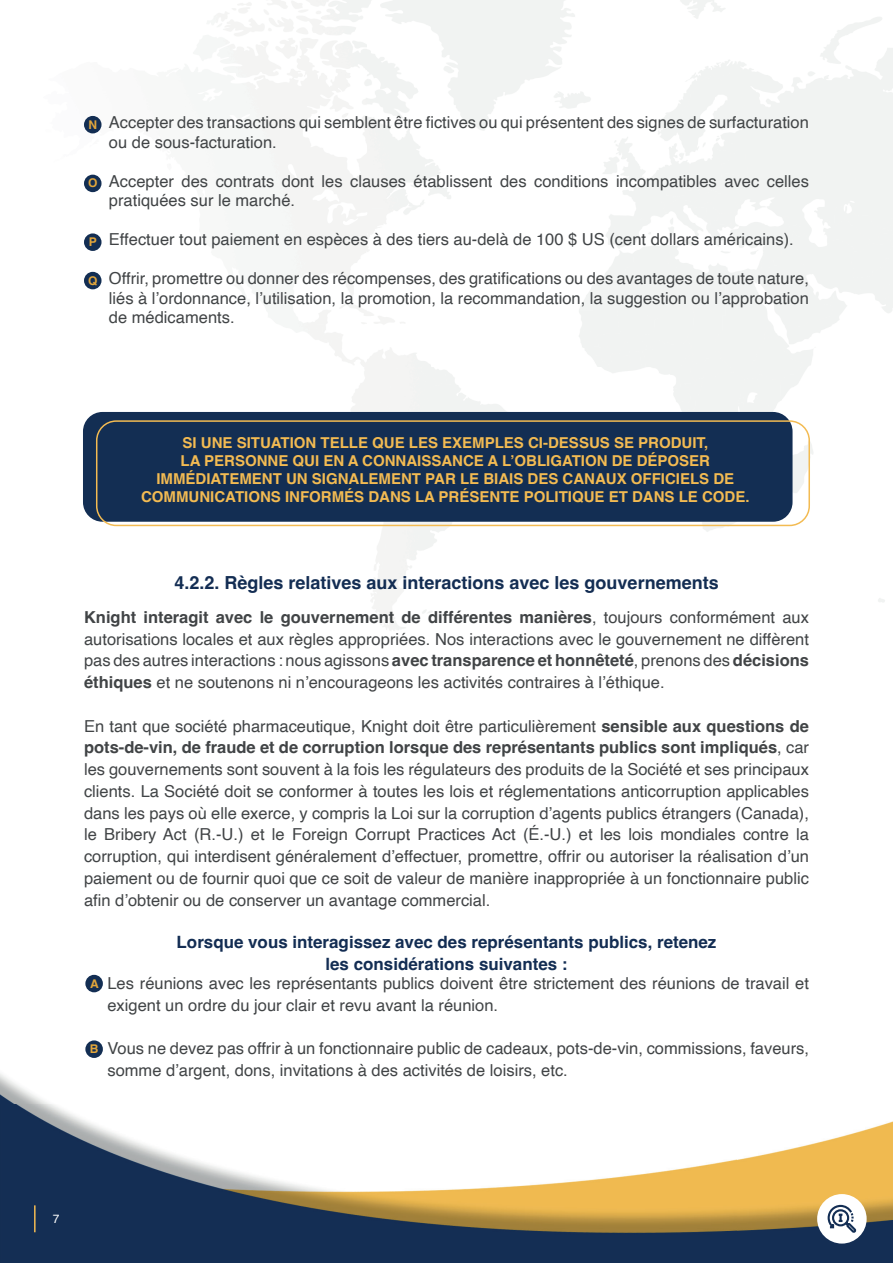
<style>
.page{position:relative;width:893px;height:1263px;background:#fff}
.page>*{position:absolute;margin:0;border:0;box-sizing:border-box;transform-origin:0 0}
.t1{font:700 18px "Helvetica";color:#132d53}
.t2{font:700 16.95px/21.8px "Helvetica";color:#132d53;text-align:center}
.t3{font:16.5px/21.8px "Helvetica";color:#414446}
.t4{font:700 15px/18px "Helvetica";color:#f3bb52;text-align:center}
.t5{font:700 12px "Helvetica";color:#e2a63b}
.t6{font:12px "Helvetica";color:#fff}
.s1{font-weight:700}
</style>
<div class="page">
<img style="left:0;top:0;width:893px;height:1263px">
<div style="left:817px;top:1194px;width:50px;height:49px;background:#fff;border-radius:50%"></div>
<svg style="left:827px;top:1204px;width:30px;height:29px"></svg>
<hr style="left:34px;top:1205px;width:2px;height:27px;background:#f3bb52">
<div style="left:85px;top:975px;width:18px;height:17px;background:#132e53;border-radius:50%"></div>
<div style="left:85px;top:1040px;width:18px;height:18px;background:#132e53;border-radius:50%"></div>
<div style="left:83px;top:412px;width:709px;height:110px;background:#132e53;border-radius:20px"></div>
<div style="left:96px;top:420px;width:714px;height:106px;border:2px solid #f3bb52;border-radius:20px"></div>
<div style="left:84px;top:233px;width:18px;height:18px;background:#132e53;border-radius:50%"></div>
<div style="left:84px;top:272px;width:18px;height:17px;background:#132e53;border-radius:50%"></div>
<div style="left:84px;top:175px;width:18px;height:17px;background:#132e53;border-radius:50%"></div>
<div style="left:84px;top:116px;width:18px;height:17px;background:#132e53;border-radius:50%"></div>
<p class="t5" style="left:88px;top:117px;width:10px">N</p>
<p class="t5" style="left:88px;top:176px;width:11px">O</p>
<p class="t5" style="left:89px;top:235px;width:10px">P</p>
<p class="t5" style="left:88px;top:273px;width:11px">Q</p>
<p class="t3" style="left:109px;top:113px;width:701px;line-height:19.5px">Accepter des transactions qui semblent être fictives ou qui présentent des signes de surfacturation ou de sous-facturation.</p>
<p class="t3" style="left:109px;top:172px;width:701px;line-height:19.5px">Accepter des contrats dont les clauses établissent des conditions incompatibles avec celles pratiquées sur le marché.</p>
<p class="t3" style="left:109px;top:229px;width:686px">Effectuer tout paiement en espèces à des tiers au-delà de 100 $ US (cent dollars américains).</p>
<p class="t3" style="left:109px;top:269px;width:701px;line-height:19.5px;text-align:justify">Offrir, promettre ou donner des récompenses, des gratifications ou des avantages de toute nature, liés à l’ordonnance, l’utilisation, la promotion, la recommandation, la suggestion ou l’approbation de médicaments.</p>
<p class="t4" style="left:141px;top:435px;width:610px">SI UNE SITUATION TELLE QUE LES EXEMPLES CI-DESSUS SE PRODUIT,<br>LA PERSONNE QUI EN A CONNAISSANCE A L’OBLIGATION DE DÉPOSER IMMÉDIATEMENT UN SIGNALEMENT PAR LE BIAIS DES CANAUX OFFICIELS DE COMMUNICATIONS INFORMÉS DANS LA PRÉSENTE POLITIQUE ET DANS LE CODE.</p>
<p class="t1" style="left:174px;top:572px;width:546px">4.2.2. Règles relatives aux interactions avec les gouvernements</p>
<p class="t3" style="left:84px;top:607px;width:726px;text-align:justify"><span class="s1">Knight interagit avec le gouvernement de différentes manières</span>, toujours conformément aux autorisations locales et aux règles appropriées. Nos interactions avec le gouvernement ne diffèrent pas des autres interactions : nous agissons <span class="s1">avec transparence et honnêteté</span>, prenons des <span class="s1">décisions éthiques</span> et ne soutenons ni n’encourageons les activités contraires à l’éthique.</p>
<p class="t3" style="left:84px;top:715px;width:726px;text-align:justify">En tant que société pharmaceutique, Knight doit être particulièrement <span class="s1">sensible aux questions de pots-de-vin, de fraude et de corruption lorsque des représentants publics sont impliqués</span>, car les gouvernements sont souvent à la fois les régulateurs des produits de la Société et ses principaux clients. La Société doit se conformer à toutes les lois et réglementations anticorruption applicables dans les pays où elle exerce, y compris la Loi sur la corruption d’agents publics étrangers (Canada), le Bribery Act (R.-U.) et le Foreign Corrupt Practices Act (É.-U.) et les lois mondiales contre la corruption, qui interdisent généralement d’effectuer, promettre, offrir ou autoriser la réalisation d’un paiement ou de fournir quoi que ce soit de valeur de manière inappropriée à un fonctionnaire public afin d’obtenir ou de conserver un avantage commercial.</p>
<p class="t5" style="left:90px;top:976px;width:10px">A</p>
<p class="t5" style="left:90px;top:1041px;width:10px">B</p>
<p class="t2" style="left:177px;top:933px;width:541px">Lorsque vous interagissez avec des représentants publics, retenez les considérations suivantes :</p>
<p class="t3" style="left:107px;top:973px;width:703px">Les réunions avec les représentants publics doivent être strictement des réunions de travail et exigent un ordre du jour clair et revu avant la réunion.</p>
<p class="t3" style="left:107px;top:1038px;width:703px">Vous ne devez pas offrir à un fonctionnaire public de cadeaux, pots-de-vin, commissions, faveurs, somme d’argent, dons, invitations à des activités de loisirs, etc.</p>
<p class="t6" style="left:53px;top:1209px;width:8px">7</p>
</div>
